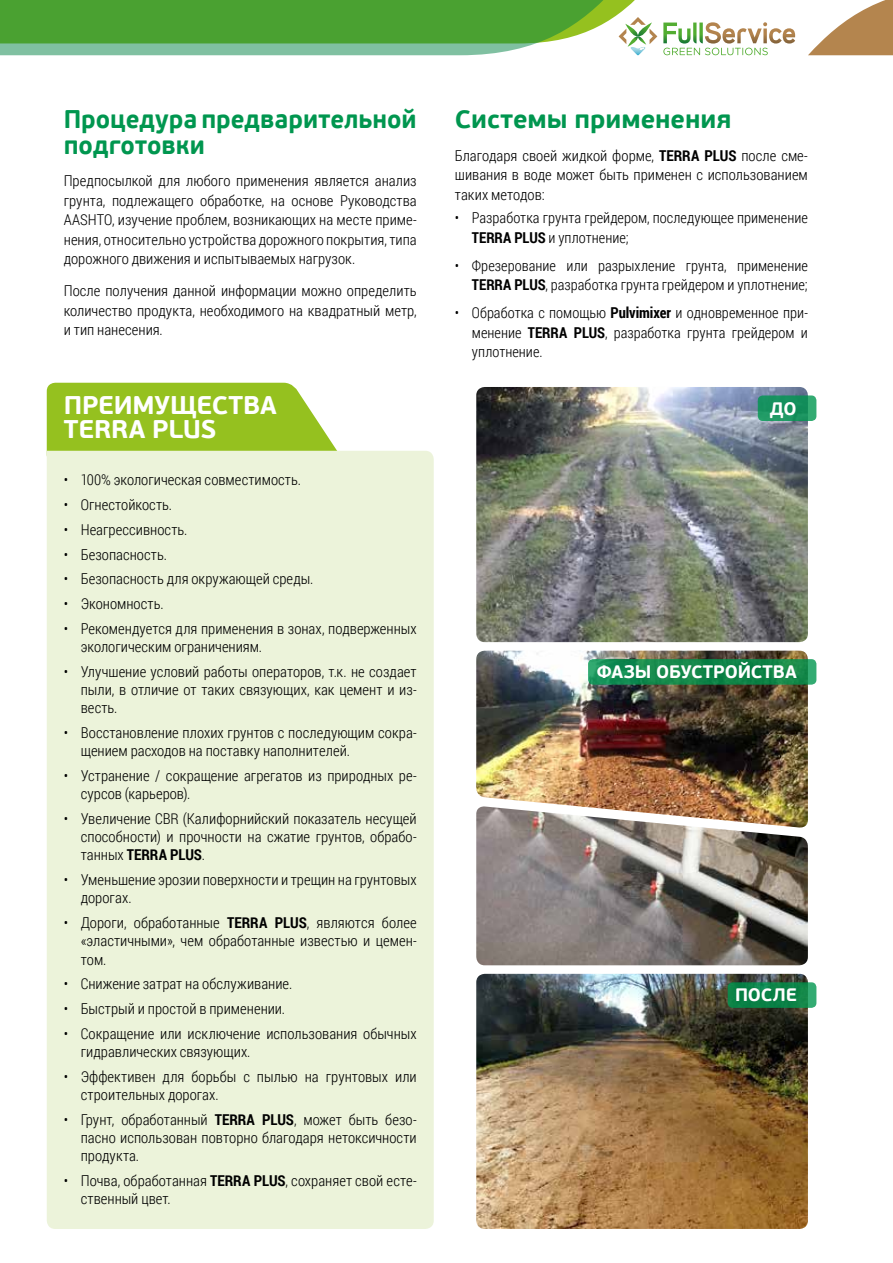
<style>
.page{position:relative;width:893px;height:1263px;background:#fff}
.page>*{position:absolute;margin:0;border:0;box-sizing:border-box;transform-origin:0 0}
.t1{font:700 25.5px/25.5px "PF Beau Sans Pro";color:#00964f;scale:.95 1}
.t2{font:700 25.5px/24px "PF Beau Sans Pro";letter-spacing:-.005em;color:#fff}
.t3{font:700 25.5px "PF Beau Sans Pro";color:#00964f}
.t4{font:700 18px "PF Beau Sans Pro";letter-spacing:-.01em;color:#fff}
.t5{font:300 15px/18.3px "Roboto Condensed";color:#000}
.s1{font-weight:700}
</style>
<div class="page">
<svg style="left:808px;top:0;width:85px;height:55px"></svg>
<svg style="left:0;top:0;width:657px;height:55px;background:#67b057"></svg>
<svg style="left:663px;top:22px;width:132px;height:33px"></svg>
<img style="left:476px;top:828px;width:332px;height:137px">
<img style="left:476px;top:651px;width:332px;height:177px">
<svg style="left:47px;top:383px;width:291px;height:68px;background:#9dc631"></svg>
<div style="left:47px;top:451px;width:387px;height:778px;background:#ecf3da"></div>
<img style="left:476px;top:387px;width:332px;height:255px">
<svg style="left:758px;top:396px;width:58px;height:24px"></svg>
<div style="left:758px;top:395px;width:58px;height:26px;border:2px solid #00964f;border-radius:4px"></div>
<svg style="left:589px;top:660px;width:227px;height:24px;background:#13894c"></svg>
<div style="left:588px;top:659px;width:228px;height:26px;border:2px solid #00964f;border-radius:4px"></div>
<img style="left:476px;top:974px;width:332px;height:255px">
<svg style="left:728px;top:983px;width:88px;height:24px;background:#0d854a"></svg>
<div style="left:728px;top:982px;width:88px;height:26px;border:2px solid #00964f;border-radius:4px"></div>
<h1 class="t1" style="left:64px;top:107px;width:373px">Процедура предварительной подготовки</h1>
<p class="t5" style="left:64px;top:171px;width:354px;line-height:19.5px;text-align:justify">Предпосылкой для любого применения является анализ грунта, подлежащего обработке, на основе Руководства AASHTO, изучение проблем, возникающих на месте приме&shy;нения, относительно устройства дорожного покрытия, типа дорожного движения и испытываемых нагрузок.</p>
<p class="t5" style="left:64px;top:281px;width:354px;line-height:19.5px;text-align:justify">После получения данной информации можно определить количество продукта, необходимого на квадратный метр, и тип нанесения.</p>
<h1 class="t2" style="left:64px;top:394px;width:214px">ПРЕИМУЩЕСТВА<br>TERRA PLUS</h1>
<p class="t5" style="left:64px;top:470px;width:239px">• 100% экологическая совместимость.</p>
<p class="t5" style="left:64px;top:495px;width:110px">• Огнестойкость.</p>
<p class="t5" style="left:64px;top:520px;width:125px">• Неагрессивность.</p>
<p class="t5" style="left:64px;top:544px;width:105px">• Безопасность.</p>
<p class="t5" style="left:64px;top:569px;width:251px">• Безопасность для окружающей среды.</p>
<p class="t5" style="left:64px;top:594px;width:101px">• Экономность.</p>
<p class="t5" style="left:81px;top:618px;width:337px;text-indent:-17px">• Рекомендуется для применения в зонах, подверженных экологическим ограничениям.</p>
<p class="t5" style="left:81px;top:661px;width:337px;text-align:justify;text-indent:-17px">• Улучшение условий работы операторов, т.к. не создает пыли, в отличие от таких связующих, как цемент и из&shy;весть.</p>
<p class="t5" style="left:81px;top:723px;width:337px;text-indent:-17px">• Восстановление плохих грунтов с последующим сокра&shy;щением расходов на поставку наполнителей.</p>
<p class="t5" style="left:81px;top:766px;width:337px;text-indent:-17px">• Устранение / сокращение агрегатов из природных ре&shy;сурсов (карьеров).</p>
<p class="t5" style="left:81px;top:809px;width:337px;text-align:justify;text-indent:-17px">• Увеличение CBR (Калифорнийский показатель несущей способности) и прочности на сжатие грунтов, обрабо&shy;танных <span class="s1">TERRA PLUS</span>.</p>
<p class="t5" style="left:81px;top:870px;width:337px;text-indent:-17px">• Уменьшение эрозии поверхности и трещин на грунтовых дорогах.</p>
<p class="t5" style="left:81px;top:913px;width:337px;text-align:justify;text-indent:-17px">• Дороги, обработанные <span class="s1">TERRA PLUS</span>, являются более «эластичными», чем обработанные известью и цемен&shy;том.</p>
<p class="t5" style="left:64px;top:974px;width:230px">• Снижение затрат на обслуживание.</p>
<p class="t5" style="left:64px;top:999px;width:223px">• Быстрый и простой в применении.</p>
<p class="t5" style="left:81px;top:1024px;width:337px;text-indent:-17px">• Сокращение или исключение использования обычных гидравлических связующих.</p>
<p class="t5" style="left:81px;top:1067px;width:337px;text-indent:-17px">• Эффективен для борьбы с пылью на грунтовых или строительных дорогах.</p>
<p class="t5" style="left:81px;top:1110px;width:337px;text-align:justify;text-indent:-17px">• Грунт, обработанный <span class="s1">TERRA PLUS</span>, может быть безо&shy;пасно использован повторно благодаря нетоксичности продукта.</p>
<p class="t5" style="left:81px;top:1171px;width:337px;text-indent:-17px">• Почва, обработанная <span class="s1">TERRA PLUS</span>, сохраняет свой есте&shy;ственный цвет.</p>
<h1 class="t3" style="left:455px;top:104px;width:278px">Системы применения</h1>
<p class="t5" style="left:455px;top:145px;width:354px;line-height:19.5px;text-align:justify">Благодаря своей жидкой форме, <span class="s1">TERRA PLUS</span> после сме&shy;шивания в воде может быть применен с использованием таких методов:</p>
<p class="t5" style="left:472px;top:208px;width:337px;line-height:19.5px;text-indent:-17px">• Разработка грунта грейдером, последующее применение<br><span class="s1">TERRA PLUS</span> и уплотнение;</p>
<p class="t5" style="left:455px;top:255px;width:354px;line-height:19.5px;text-align:right">• Фрезерование или разрыхление грунта, применение<br><span class="s1">TERRA PLUS</span>, разработка грунта грейдером и уплотнение;</p>
<p class="t5" style="left:472px;top:303px;width:337px;line-height:19.5px;text-align:justify;text-indent:-17px">• Обработка с помощью <span class="s1">Pulvimixer</span> и одновременное при&shy;менение <span class="s1">TERRA PLUS</span>, разработка грунта грейдером и уплотнение.</p>
<p class="t4" style="left:770px;top:397px;width:28px">ДО</p>
<p class="t4" style="left:596px;top:661px;width:202px">ФАЗЫ ОБУСТРОЙСТВА</p>
<p class="t4" style="left:735px;top:984px;width:63px">ПОСЛЕ</p>
</div>
